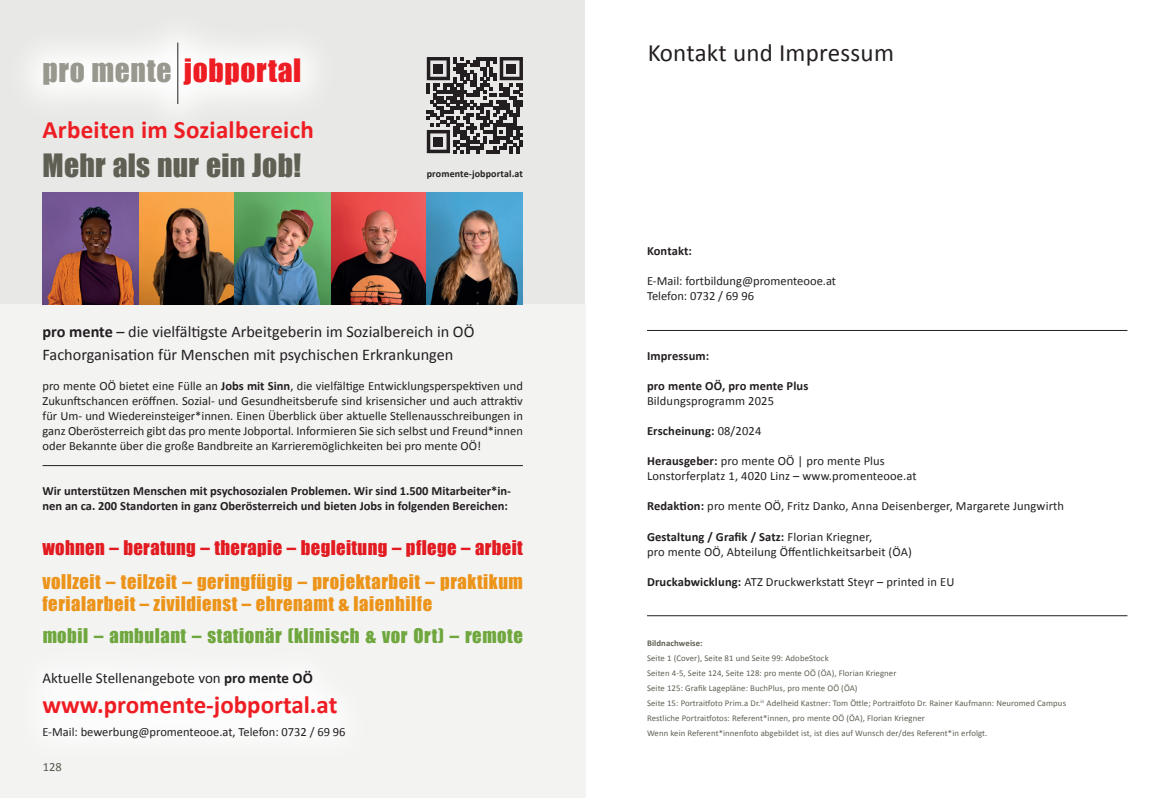
<style>
.page{position:relative;width:1170px;height:798px;background:#fff}
.page>*{position:absolute;margin:0;border:0;box-sizing:border-box;transform-origin:0 0}
.t1{font:29.5px "Impact";letter-spacing:.02em;color:#ee1d23}
.t2{font:29.5px "Impact";letter-spacing:.01em;color:#5f5f54}
.t3{font:700 25px "Calibri";letter-spacing:.005em;color:#ee1d23}
.t4{font:25px "Calibri";letter-spacing:.01em;color:#231f20}
.t5{font:18.62px/22.2px "Impact";letter-spacing:.03em;color:#f89c1c}
.t6{font:18.62px "Impact";letter-spacing:.02em;color:#ee1d23}
.t7{font:18.62px "Impact";letter-spacing:.03em;color:#75b042}
.t8{font:16.25px/22.9px "Calibri";color:#231f20}
.t9{font:15px "Calibri";color:#231f20}
.t10{font:12.5px/15px "Calibri";color:#231f20}
.t11{font:700 12.5px/15px "Calibri";color:#231f20}
.t12{font:12.5px "Calibri";color:#5f5f54}
.t13{font:700 10px "Calibri";letter-spacing:.015em;color:#231f20}
.t14{font:8.75px/15px "Calibri";letter-spacing:.01em;color:#5f5f54}
.t15{font:700 8.75px "Calibri";letter-spacing:.01em;color:#5f5f54}
.s1{color:#99988e}
.s2{font-weight:700}
.s3{font-weight:400}
</style>
<div class="page">
<div style="left:0;top:0;width:585px;height:797px;background:#e8e8e6"></div>
<div style="left:0;top:305px;width:586px;height:492px;background:#f3f3f2"></div>
<hr style="left:647px;top:330px;width:480px;height:1px;background:#231f20">
<hr style="left:647px;top:615px;width:480px;height:1px;background:#231f20">
<div style="left:11px;top:638px;width:366px;height:131px;background:#f7f7f6"></div>
<svg style="left:427px;top:57px;width:96px;height:96px"></svg>
<div style="left:433px;top:64px;width:10px;height:10px;background:#231f20"></div>
<div style="left:506px;top:64px;width:10px;height:10px;background:#231f20"></div>
<div style="left:433px;top:136px;width:10px;height:10px;background:#231f20"></div>
<svg style="left:30px;top:36px;width:283px;height:75px;fill:#f5f5f5"></svg>
<hr style="left:177px;top:43px;width:1px;height:61px;background:#231f20">
<hr style="left:43px;top:465px;width:480px;height:1px;background:#231f20">
<img style="left:43px;top:192px;width:480px;height:113px">
<h1 class="t1" style="left:43px;top:48px;width:260px"><span class="s1">pro mente</span> jobportal</h1>
<h2 class="t3" style="left:43px;top:114px;width:273px">Arbeiten im Sozialbereich</h2>
<h1 class="t2" style="left:43px;top:142px;width:260px">Mehr als nur ein Job!</h1>
<p class="t13" style="left:427px;top:167px;width:98px">promente-jobportal.at</p>
<h3 class="t8" style="left:43px;top:320px;width:433px"><span class="s2">pro mente</span> – die vielfältigste Arbeitgeberin im Sozialbereich in OÖ<br>Fachorganisation für Menschen mit psychischen Erkrankungen</h3>
<p class="t10" style="left:43px;top:378px;width:482px;text-align:justify">pro mente OÖ bietet eine Fülle an <span class="s2">Jobs mit Sinn</span>, die vielfältige Entwicklungsperspektiven und Zukunftschancen eröffnen. Sozial- und Gesundheitsberufe sind krisensicher und auch attraktiv für Um- und Wiedereinsteiger*innen. Einen Überblick über aktuelle Stellenausschreibungen in ganz Oberösterreich gibt das pro mente Jobportal. Informieren Sie sich selbst und Freund*innen oder Bekannte über die große Bandbreite an Karrieremöglichkeiten bei pro mente OÖ!</p>
<p class="t11" style="left:43px;top:483px;width:470px">Wir unterstützen Menschen mit psychosozialen Problemen. Wir sind 1.500 Mitarbeiter*in&shy;nen an ca. 200 Standorten in ganz Oberösterreich und bieten Jobs in folgenden Bereichen:</p>
<h3 class="t6" style="left:42px;top:533px;width:482px">wohnen – beratung – therapie – begleitung – pflege – arbeit</h3>
<h3 class="t5" style="left:42px;top:569px;width:482px">vollzeit – teilzeit – geringfügig – projektarbeit – praktikum ferialarbeit – zivildienst – ehrenamt &amp; laienhilfe</h3>
<h3 class="t7" style="left:42px;top:621px;width:482px">mobil – ambulant – stationär (klinisch &amp; vor Ort) – remote</h3>
<p class="t9" style="left:42px;top:668px;width:272px">Aktuelle Stellenangebote von <span class="s2">pro mente OÖ</span></p>
<h2 class="t3" style="left:42px;top:688px;width:296px">www.promente-jobportal.at</h2>
<p class="t10" style="left:42px;top:723px;width:305px">E-Mail: bewerbung@promenteooe.at, Telefon: 0732 / 69 96</p>
<p class="t12" style="left:43px;top:759px;width:21px">128</p>
<h2 class="t4" style="left:647px;top:37px;width:248px">Kontakt und Impressum</h2>
<p class="t11" style="left:647px;top:243px;width:46px">Kontakt:</p>
<p class="t10" style="left:647px;top:273px;width:190px">E-Mail: fortbildung@promenteooe.at<br>Telefon: 0732 / 69 96</p>
<p class="t11" style="left:647px;top:348px;width:64px">Impressum:</p>
<p class="t11" style="left:647px;top:378px;width:163px">pro mente OÖ, pro mente Plus</p>
<p class="t10" style="left:647px;top:393px;width:128px">Bildungsprogramm 2025</p>
<p class="t11" style="left:647px;top:423px;width:116px">Erscheinung: <span class="s3">08/2024</span></p>
<p class="t10" style="left:647px;top:453px;width:271px"><span class="s2">Herausgeber:</span> pro mente OÖ | pro mente Plus<br>Lonstorferplatz 1, 4020 Linz – www.promenteooe.at</p>
<p class="t10" style="left:647px;top:498px;width:418px"><span class="s2">Redaktion:</span> pro mente OÖ, Fritz Danko, Anna Deisenberger, Margarete Jungwirth</p>
<p class="t10" style="left:647px;top:528px;width:266px"><span class="s2">Gestaltung / Grafik / Satz:</span> Florian Kriegner,<br>pro mente OÖ, Abteilung Öffentlichkeitsarbeit (ÖA)</p>
<p class="t10" style="left:647px;top:573px;width:309px"><span class="s2">Druckabwicklung:</span> ATZ Druckwerkstatt Steyr – printed in EU</p>
<p class="t15" style="left:647px;top:637px;width:57px">Bildnachweise:</p>
<p class="t14" style="left:647px;top:650px;width:420px">Seite 1 (Cover), Seite 81 und Seite 99: AdobeStock<br>Seiten 4-5, Seite 124, Seite 128: pro mente OÖ (ÖA), Florian Kriegner<br>Seite 125: Grafik Lagepläne: BuchPlus, pro mente OÖ (ÖA)<br>Seite 15: Portraitfoto Prim.a Dr.<sup>in</sup> Adelheid Kastner: Tom Öttle; Portraitfoto Dr. Rainer Kaufmann: Neuromed Campus Restliche Portraitfotos: Referent*innen, pro mente OÖ (ÖA), Florian Kriegner<br>Wenn kein Referent*innenfoto abgebildet ist, ist dies auf Wunsch der/des Referent*in erfolgt.</p>
</div>
